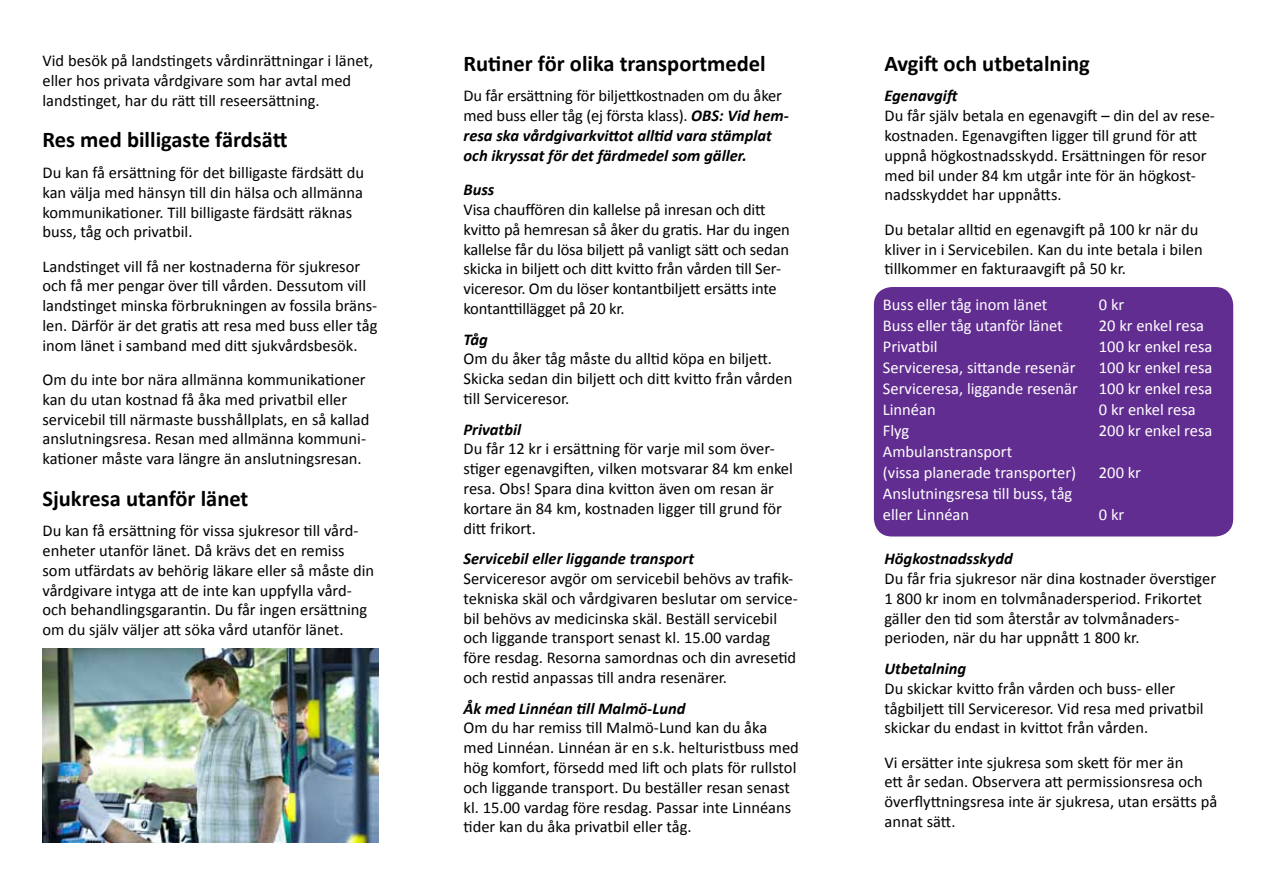
<style>
.page{position:relative;width:1263px;height:893px;background:#fff}
.page>*{position:absolute;margin:0;border:0;box-sizing:border-box;transform-origin:0 0}
.t1{font:700 22.5px "Calibri";color:#000}
.t2{font:16.5px/19.8px "Calibri";color:#000}
.t3{font:16.5px/21px "Calibri";color:#fff}
.t4{font:italic 700 16.5px/19.8px "Calibri";color:#000}
.s1{font-weight:400;font-style:normal}
</style>
<div class="page">
<div style="left:874px;top:287px;width:359px;height:249px;background:#622d91;border-radius:18px"></div>
<img style="left:43px;top:648px;width:335px;height:194px">
<p class="t2" style="left:43px;top:51px;width:332px">Vid besök på landstingets vårdinrättningar i länet, eller hos privata vårdgivare som har avtal med landstinget, har du rätt till reseersättning.</p>
<h1 class="t1" style="left:43px;top:126px;width:247px">Res med billigaste färdsätt</h1>
<p class="t2" style="left:43px;top:163px;width:323px">Du kan få ersättning för det billigaste färdsätt du kan välja med hänsyn till din hälsa och allmänna kommunikationer. Till billigaste färdsätt räknas buss, tåg och privatbil.</p>
<p class="t2" style="left:43px;top:256px;width:336px">Landstinget vill få ner kostnaderna för sjukresor och få mer pengar över till vården. Dessutom vill landstinget minska förbrukningen av fossila bräns&shy;len. Därför är det gratis att resa med buss eller tåg inom länet i samband med ditt sjukvårdsbesök.</p>
<p class="t2" style="left:43px;top:370px;width:328px">Om du inte bor nära allmänna kommunikationer kan du utan kostnad få åka med privatbil eller servicebil till närmaste busshållplats, en så kallad anslutningsresa. Resan med allmänna kommuni&shy;kationer måste vara längre än anslutningsresan.</p>
<h1 class="t1" style="left:43px;top:484px;width:207px">Sjukresa utanför länet</h1>
<p class="t2" style="left:43px;top:521px;width:333px">Du kan få ersättning för vissa sjukresor till vård&shy;enheter utanför länet. Då krävs det en remiss som utfärdats av behörig läkare eller så måste din vårdgivare intyga att de inte kan uppfylla vård&shy;och behandlingsgarantin. Du får ingen ersättning om du själv väljer att söka vård utanför länet.</p>
<h1 class="t1" style="left:463px;top:49px;width:304px">Rutiner för olika transportmedel</h1>
<p class="t4" style="left:463px;top:86px;width:327px"><span class="s1">Du får ersättning för biljettkostnaden om du åker med buss eller tåg (ej första klass).</span> OBS: Vid hem&shy;resa ska vårdgivarkvittot alltid vara stämplat och ikryssat för det färdmedel som gäller.</p>
<p class="t4" style="left:463px;top:180px;width:32px">Buss</p>
<p class="t2" style="left:463px;top:200px;width:328px">Visa chauffören din kallelse på inresan och ditt kvitto på hemresan så åker du gratis. Har du ingen kallelse får du lösa biljett på vanligt sätt och sedan skicka in biljett och ditt kvitto från vården till Ser&shy;viceresor. Om du löser kontantbiljett ersätts inte kontanttillägget på 20 kr.</p>
<p class="t4" style="left:463px;top:329px;width:26px">Tåg</p>
<p class="t2" style="left:463px;top:349px;width:330px">Om du åker tåg måste du alltid köpa en biljett.<br>Skicka sedan din biljett och ditt kvitto från vården till Serviceresor.</p>
<p class="t4" style="left:463px;top:419px;width:59px">Privatbil</p>
<p class="t2" style="left:463px;top:439px;width:331px">Du får 12 kr i ersättning för varje mil som över&shy;stiger egenavgiften, vilken motsvarar 84 km enkel resa. Obs! Spara dina kvitton även om resan är kortare än 84 km, kostnaden ligger till grund för ditt frikort.</p>
<p class="t4" style="left:463px;top:549px;width:232px">Servicebil eller liggande transport</p>
<p class="t2" style="left:463px;top:569px;width:336px">Serviceresor avgör om servicebil behövs av trafik&shy;tekniska skäl och vårdgivaren beslutar om service&shy;bil behövs av medicinska skäl. Beställ servicebil och liggande transport senast kl. 15.00 vardag före resdag. Resorna samordnas och din avresetid och restid anpassas till andra resenärer.</p>
<p class="t4" style="left:463px;top:698px;width:223px">Åk med Linnéan till Malmö-Lund</p>
<p class="t2" style="left:463px;top:718px;width:337px">Om du har remiss till Malmö-Lund kan du åka med Linnéan. Linnéan är en s.k. helturistbuss med hög komfort, försedd med lift och plats för rullstol och liggande transport. Du beställer resan senast kl. 15.00 vardag före resdag. Passar inte Linnéans tider kan du åka privatbil eller tåg.</p>
<h1 class="t1" style="left:884px;top:49px;width:207px">Avgift och utbetalning</h1>
<p class="t4" style="left:884px;top:86px;width:76px">Egenavgift</p>
<p class="t2" style="left:884px;top:106px;width:332px">Du får själv betala en egenavgift – din del av rese&shy;kostnaden. Egenavgiften ligger till grund för att uppnå högkostnadsskydd. Ersättningen för resor med bil under 84 km utgår inte för än högkost&shy;nadsskyddet har uppnåtts.</p>
<p class="t2" style="left:884px;top:219px;width:320px">Du betalar alltid en egenavgift på 100 kr när du kliver in i Servicebilen. Kan du inte betala i bilen tillkommer en fakturaavgift på 50 kr.</p>
<p class="t3" style="left:883px;top:294px;width:166px">Buss eller tåg inom länet</p>
<p class="t3" style="left:1099px;top:294px;width:27px">0 kr</p>
<p class="t3" style="left:883px;top:315px;width:181px">Buss eller tåg utanför länet</p>
<p class="t3" style="left:1099px;top:315px;width:107px">20 kr enkel resa</p>
<p class="t3" style="left:883px;top:336px;width:56px">Privatbil</p>
<p class="t3" style="left:1099px;top:336px;width:115px">100 kr enkel resa</p>
<p class="t3" style="left:883px;top:357px;width:194px">Serviceresa, sittande resenär</p>
<p class="t3" style="left:1099px;top:357px;width:115px">100 kr enkel resa</p>
<p class="t3" style="left:883px;top:378px;width:196px">Serviceresa, liggande resenär</p>
<p class="t3" style="left:1099px;top:378px;width:115px">100 kr enkel resa</p>
<p class="t3" style="left:883px;top:399px;width:54px">Linnéan</p>
<p class="t3" style="left:1099px;top:399px;width:98px">0 kr enkel resa</p>
<p class="t3" style="left:883px;top:420px;width:28px">Flyg</p>
<p class="t3" style="left:1099px;top:420px;width:115px">200 kr enkel resa</p>
<p class="t3" style="left:883px;top:441px;width:195px">Ambulanstransport<br>(vissa planerade transporter)</p>
<p class="t3" style="left:1099px;top:462px;width:44px">200 kr</p>
<p class="t3" style="left:883px;top:483px;width:191px">Anslutningsresa till buss, tåg eller Linnéan</p>
<p class="t3" style="left:1099px;top:504px;width:27px">0 kr</p>
<p class="t4" style="left:884px;top:549px;width:130px">Högkostnadsskydd</p>
<p class="t2" style="left:884px;top:569px;width:333px">Du får fria sjukresor när dina kostnader överstiger 1 800 kr inom en tolvmånadersperiod. Frikortet gäller den tid som återstår av tolvmånaders&shy;perioden, när du har uppnått 1 800 kr.</p>
<p class="t4" style="left:884px;top:659px;width:83px">Utbetalning</p>
<p class="t2" style="left:884px;top:678px;width:321px">Du skickar kvitto från vården och buss- eller tågbiljett till Serviceresor. Vid resa med privatbil skickar du endast in kvittot från vården.</p>
<p class="t2" style="left:884px;top:752px;width:334px">Vi ersätter inte sjukresa som skett för mer än<br>ett år sedan. Observera att permissionsresa och överflyttningsresa inte är sjukresa, utan ersätts på annat sätt.</p>
</div>
